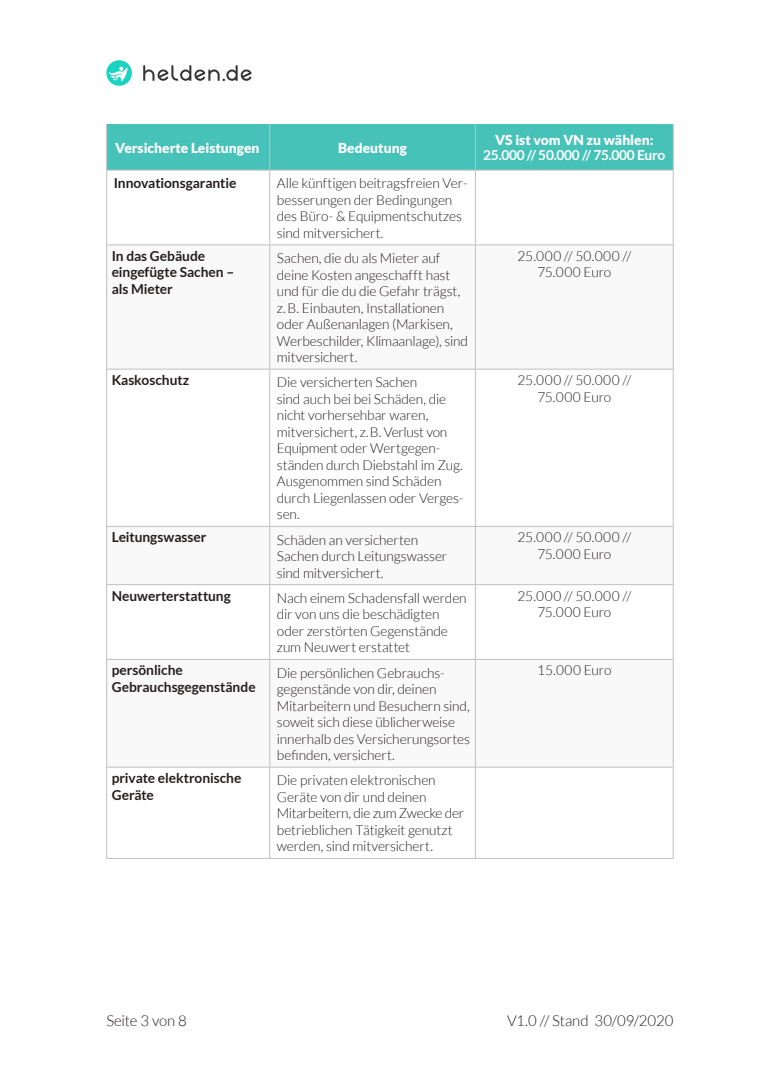
<style>
.page{position:relative;width:780px;height:1088px;background:#fff}
.page>*{position:absolute;margin:0;border:0;box-sizing:border-box;transform-origin:0 0}
.t1{font:300 15px "Lato";letter-spacing:-.01em;color:#241f1f}
.t2{font:300 13.75px/16.5px "Lato";letter-spacing:-.01em;color:#241f1f}
.t3{font:700 13.75px/16.5px "Lato";letter-spacing:-.005em;color:#241f1f}
.t4{font:300 13.75px/16.5px "Lato";letter-spacing:.025em;color:#241f1f;text-align:center}
.t5{font:900 13.75px "Lato";color:#fff}
.t6{font:700 13.75px "Lato";letter-spacing:-.02em;color:#fff}
</style>
<div class="page">
<div style="left:107px;top:124px;width:566px;height:46px;background:#47c2b9"></div>
<svg style="left:107px;top:246px;width:566px;height:521px"></svg>
<hr style="left:106px;top:170px;width:1px;height:75px;background:#c0bfc1">
<hr style="left:269px;top:170px;width:1px;height:75px;background:#c0bfc1">
<hr style="left:475px;top:170px;width:1px;height:75px;background:#c0bfc1">
<hr style="left:673px;top:170px;width:1px;height:75px;background:#c0bfc1">
<hr style="left:106px;top:245px;width:164px;height:1px;background:#c0bfc1">
<hr style="left:106px;top:245px;width:1px;height:124px;background:#c0bfc1">
<hr style="left:270px;top:245px;width:205px;height:1px;background:#c0bfc1">
<hr style="left:269px;top:245px;width:1px;height:124px;background:#c0bfc1">
<hr style="left:475px;top:245px;width:198px;height:1px;background:#c0bfc1">
<hr style="left:475px;top:245px;width:1px;height:124px;background:#c0bfc1">
<hr style="left:673px;top:245px;width:1px;height:124px;background:#c0bfc1">
<hr style="left:106px;top:369px;width:164px;height:1px;background:#c0bfc1">
<hr style="left:106px;top:369px;width:1px;height:157px;background:#c0bfc1">
<hr style="left:270px;top:369px;width:205px;height:1px;background:#c0bfc1">
<hr style="left:269px;top:369px;width:1px;height:157px;background:#c0bfc1">
<hr style="left:475px;top:369px;width:198px;height:1px;background:#c0bfc1">
<hr style="left:475px;top:369px;width:1px;height:157px;background:#c0bfc1">
<hr style="left:673px;top:369px;width:1px;height:157px;background:#c0bfc1">
<hr style="left:106px;top:526px;width:164px;height:1px;background:#c0bfc1">
<hr style="left:106px;top:527px;width:1px;height:57px;background:#c0bfc1">
<hr style="left:270px;top:526px;width:205px;height:1px;background:#c0bfc1">
<hr style="left:269px;top:527px;width:1px;height:57px;background:#c0bfc1">
<hr style="left:475px;top:526px;width:198px;height:1px;background:#c0bfc1">
<hr style="left:475px;top:527px;width:1px;height:57px;background:#c0bfc1">
<hr style="left:673px;top:527px;width:1px;height:57px;background:#c0bfc1">
<hr style="left:106px;top:584px;width:164px;height:1px;background:#c0bfc1">
<hr style="left:106px;top:585px;width:1px;height:74px;background:#c0bfc1">
<hr style="left:270px;top:584px;width:205px;height:1px;background:#c0bfc1">
<hr style="left:269px;top:585px;width:1px;height:74px;background:#c0bfc1">
<hr style="left:475px;top:584px;width:198px;height:1px;background:#c0bfc1">
<hr style="left:475px;top:585px;width:1px;height:74px;background:#c0bfc1">
<hr style="left:673px;top:585px;width:1px;height:74px;background:#c0bfc1">
<hr style="left:106px;top:659px;width:164px;height:1px;background:#c0bfc1">
<hr style="left:106px;top:660px;width:1px;height:107px;background:#c0bfc1">
<hr style="left:270px;top:659px;width:205px;height:1px;background:#c0bfc1">
<hr style="left:269px;top:660px;width:1px;height:107px;background:#c0bfc1">
<hr style="left:475px;top:659px;width:198px;height:1px;background:#c0bfc1">
<hr style="left:475px;top:660px;width:1px;height:107px;background:#c0bfc1">
<hr style="left:673px;top:660px;width:1px;height:107px;background:#c0bfc1">
<hr style="left:106px;top:767px;width:164px;height:1px;background:#c0bfc1">
<hr style="left:106px;top:767px;width:1px;height:91px;background:#c0bfc1">
<hr style="left:270px;top:767px;width:205px;height:1px;background:#c0bfc1">
<hr style="left:269px;top:767px;width:1px;height:91px;background:#c0bfc1">
<hr style="left:475px;top:767px;width:198px;height:1px;background:#c0bfc1">
<hr style="left:475px;top:767px;width:1px;height:91px;background:#c0bfc1">
<hr style="left:673px;top:767px;width:1px;height:91px;background:#c0bfc1">
<hr style="left:106px;top:858px;width:164px;height:1px;background:#c0bfc1">
<hr style="left:270px;top:858px;width:205px;height:1px;background:#c0bfc1">
<hr style="left:475px;top:858px;width:198px;height:1px;background:#c0bfc1">
<hr style="left:106px;top:124px;width:1px;height:46px;background:#c0bfc1">
<hr style="left:269px;top:124px;width:1px;height:46px;background:#c0bfc1">
<hr style="left:475px;top:124px;width:1px;height:46px;background:#c0bfc1">
<hr style="left:673px;top:124px;width:1px;height:46px;background:#c0bfc1">
<hr style="left:106px;top:170px;width:164px;height:1px;background:#c0bfc1">
<hr style="left:270px;top:170px;width:205px;height:1px;background:#c0bfc1">
<hr style="left:475px;top:170px;width:198px;height:1px;background:#c0bfc1">
<svg style="left:143px;top:65px;width:109px;height:16px"></svg>
<svg style="left:106px;top:60px;width:26px;height:26px"></svg>
<p class="t5" style="left:115px;top:139px;width:146px">Versicherte Leistungen</p>
<p class="t5" style="left:338px;top:139px;width:70px">Bedeutung</p>
<p class="t5" style="left:495px;top:132px;width:160px">VS ist vom VN zu wählen:</p>
<p class="t6" style="left:483px;top:147px;width:183px">25.000 // 50.000 // 75.000 Euro</p>
<p class="t3" style="left:114px;top:175px;width:124px">Innovationsgarantie</p>
<p class="t2" style="left:277px;top:175px;width:192px">Alle künftigen beitragsfreien Ver&shy;besserungen der Bedingungen des Büro- &amp; Equipmentschutzes sind mitversichert.</p>
<p class="t3" style="left:112px;top:247px;width:124px">In das Gebäude eingefügte Sachen – als Mieter</p>
<p class="t2" style="left:277px;top:250px;width:193px">Sachen, die du als Mieter auf deine Kosten angeschafft hast und für die du die Gefahr trägst, z.B. Einbauten, Installationen oder Außenanlagen (Markisen,<br>Werbeschilder, Klimaanlage), sind mitversichert.</p>
<p class="t4" style="left:517px;top:248px;width:115px">25.000 // 50.000 //<br>75.000 Euro</p>
<p class="t3" style="left:112px;top:372px;width:79px">Kaskoschutz</p>
<p class="t2" style="left:277px;top:374px;width:188px">Die versicherten Sachen<br>sind auch bei bei Schäden, die nicht vorhersehbar waren, mitversichert, z.B. Verlust von<br>Equipment oder Wertgegen&shy;ständen durch Diebstahl im Zug.<br>Ausgenommen sind Schäden durch Liegenlassen oder Verges&shy;sen.</p>
<p class="t4" style="left:517px;top:372px;width:115px">25.000 // 50.000 //<br>75.000 Euro</p>
<p class="t3" style="left:112px;top:529px;width:96px">Leitungswasser</p>
<p class="t2" style="left:277px;top:531px;width:172px">Schäden an versicherten<br>Sachen durch Leitungswasser sind mitversichert.</p>
<p class="t4" style="left:517px;top:529px;width:115px">25.000 // 50.000 //<br>75.000 Euro</p>
<p class="t3" style="left:112px;top:587px;width:121px">Neuwerterstattung</p>
<p class="t2" style="left:277px;top:590px;width:191px">Nach einem Schadensfall werden dir von uns die beschädigten oder zerstörten Gegenstände zum Neuwert erstattet</p>
<p class="t4" style="left:517px;top:587px;width:115px">25.000 // 50.000 //<br>75.000 Euro</p>
<p class="t3" style="left:112px;top:662px;width:145px">persönliche<br>Gebrauchsgegenstände</p>
<p class="t2" style="left:277px;top:664px;width:195px">Die persönlichen Gebrauchs&shy;gegenstände von dir, deinen<br>Mitarbeitern und Besuchern sind, soweit sich diese üblicherweise innerhalb des Versicherungsortes befinden, versichert.</p>
<p class="t2" style="left:537px;top:662px;width:76px">15.000 Euro</p>
<p class="t3" style="left:112px;top:770px;width:131px">private elektronische<br>Geräte</p>
<p class="t2" style="left:277px;top:772px;width:189px">Die privaten elektronischen<br>Geräte von dir und deinen<br>Mitarbeitern, die zum Zwecke der betrieblichen Tätigkeit genutzt werden, sind mitversichert.</p>
<p class="t1" style="left:106px;top:1012px;width:82px">Seite 3 von 8</p>
<p class="t1" style="left:507px;top:1012px;width:168px">V1.0 // Stand 30/09/2020</p>
</div>
